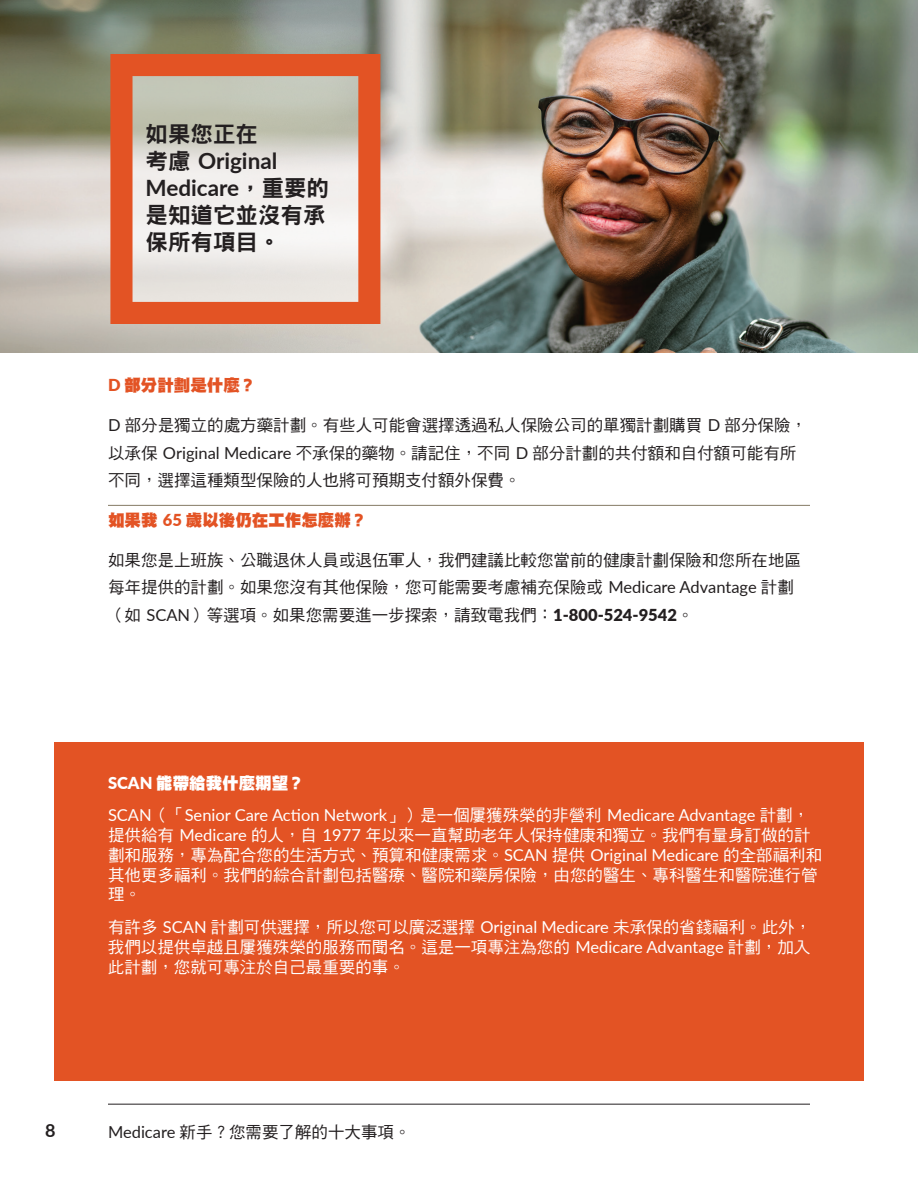
<style>
.page{position:relative;width:918px;height:1188px;background:#fff}
.page>*{position:absolute;margin:0;border:0;box-sizing:border-box;transform-origin:0 0}
.t1{font:22.5px/27px "DF Hei Std W9";color:#231f20}
.t2{font:700 18px "Lato";color:#231f20}
.t3{font:16.5px/19.8px "DF Hei Std W5";color:#fff}
.t4{font:16.5px/27.3px "DF Hei Std W5";color:#231f20}
.t5{font:16.5px "DF Hei Std W12";color:#e35324}
.t6{font:16.5px "DF Hei Std W12";color:#fff}
.s1{font-family:"Lato";font-weight:700}
.s2{font-family:"Lato";font-weight:900}
.s3{font-family:"Lato"}
</style>
<div class="page">
<hr style="left:108px;top:1104px;width:702px;height:1px;background:#231f20">
<div style="left:54px;top:742px;width:810px;height:339px;background:#e35324"></div>
<hr style="left:108px;top:505px;width:702px;height:1px;background:#857a64">
<img style="left:0;top:0;width:918px;height:352px">
<svg style="left:110px;top:54px;width:270px;height:270px;background:#dfb3a0"></svg>
<p class="t1" style="left:146px;top:120px;width:185px">如果您正在<br>考慮 <span class="s1">Original<br>Medicare</span>，重要的是知道它並沒有承保所有項目。</p>
<p class="t5" style="left:108px;top:376px;width:150px"><span class="s2">D</span> 部分計劃是什麼？</p>
<p class="t4" style="left:108px;top:412px;width:701px"><span class="s3">D</span> 部分是獨立的處方藥計劃。有些人可能會選擇透過私人保險公司的單獨計劃購買 <span class="s3">D</span> 部分保險，以承保 <span class="s3">Original Medicare</span> 不承保的藥物。請記住，不同 <span class="s3">D</span> 部分計劃的共付額和自付額可能有所不同，選擇這種類型保險的人也將可預期支付額外保費。</p>
<p class="t5" style="left:108px;top:511px;width:261px">如果我 <span class="s2">65</span> 歲以後仍在工作怎麼辦？</p>
<p class="t4" style="left:108px;top:546px;width:694px">如果您是上班族、公職退休人員或退伍軍人，我們建議比較您當前的健康計劃保險和您所在地區每年提供的計劃。如果您沒有其他保險，您可能需要考慮補充保險或 <span class="s3">Medicare Advantage</span> 計劃（如 <span class="s3">SCAN</span>）等選項。如果您需要進一步探索，請致電我們：<span class="s2">1-800-524-9542</span>。</p>
<p class="t6" style="left:108px;top:774px;width:198px"><span class="s2">SCAN</span> 能帶給我什麼期望？</p>
<p class="t3" style="left:108px;top:805px;width:716px"><span class="s3">SCAN</span>（「<span class="s3">Senior Care Action Network</span>」）是一個屢獲殊榮的非營利 <span class="s3">Medicare Advantage</span> 計劃，提供給有 <span class="s3">Medicare</span> 的人，自 <span class="s3">1977</span> 年以來一直幫助老年人保持健康和獨立。我們有量身訂做的計劃和服務，專為配合您的生活方式、預算和健康需求。<span class="s3">SCAN</span> 提供 <span class="s3">Original Medicare</span> 的全部福利和其他更多福利。我們的綜合計劃包括醫療、醫院和藥房保險，由您的醫生、專科醫生和醫院進行管理。</p>
<p class="t3" style="left:108px;top:917px;width:705px;text-align:justify">有許多 <span class="s3">SCAN</span> 計劃可供選擇，所以您可以廣泛選擇 <span class="s3">Original Medicare</span> 未承保的省錢福利。此外，我們以提供卓越且屢獲殊榮的服務而聞名。這是一項專注為您的 <span class="s3">Medicare Advantage</span> 計劃，加入此計劃，您就可專注於自己最重要的事。</p>
<p class="t2" style="left:45px;top:1117px;width:12px">8</p>
<p class="t4" style="left:108px;top:1118px;width:304px"><span class="s3">Medicare</span> 新手？您需要了解的十大事項。</p>
</div>
